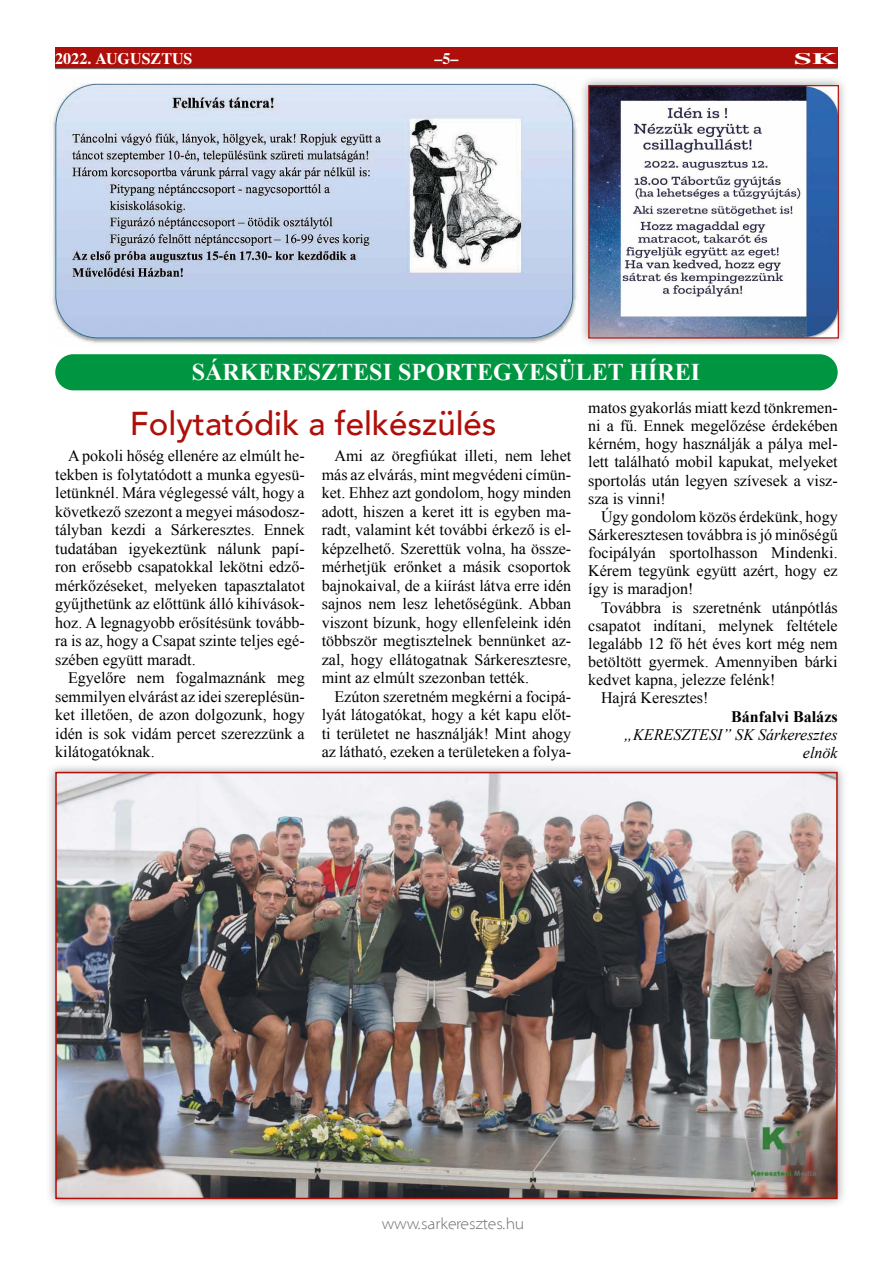
<style>
.page{position:relative;width:893px;height:1263px;background:#fff}
.page>*{position:absolute;margin:0;border:0;box-sizing:border-box;transform-origin:0 0}
.CÍM20{font:500 33px "Avenir";color:#ae0f0a}
.t1{font:700 24px "Times New Roman";color:#fff}
.FO_TXT{font:16.05px/18.5px "Times New Roman";color:#000;text-align:justify}
.FO_TXT-2{font:italic 16.05px/18.1px "Times New Roman";color:#000;text-align:right}
.t2{font:300 16.05px "Santana";color:#706f6f}
.t3{font:700 16.05px "STIX General";color:#fff}
.FO_TXT-3{font:700 16.05px "Times New Roman";color:#000}
.t4{font:700 16.05px "STIX General";color:#fff;scale:2 1}
</style>
<div class="page">
<hr style="left:55px;top:68px;width:783px;height:1px;background:#706f6f">
<div style="left:55px;top:48px;width:783px;height:20px;background:#ae0f0a"></div>
<div style="left:579px;top:75px;width:269px;height:273px;background:#706f6f;opacity:.66"></div>
<img style="left:590px;top:87px;width:247px;height:249px">
<div style="left:588px;top:85px;width:251px;height:253px;border:1px solid #ae0f0a"></div>
<img style="left:49px;top:75px;width:531px;height:272px">
<div style="left:55px;top:354px;width:783px;height:36px;background:#009641;border-radius:18px"></div>
<div style="left:46px;top:762px;width:801px;height:447px;background:#706f6f;opacity:.66"></div>
<img style="left:58px;top:775px;width:777px;height:421px">
<div style="left:55px;top:772px;width:783px;height:427px;border:2px solid #ae0f0a"></div>
<p class="t3" style="left:55px;top:47px;width:139px">2022. AUGUSZTUS</p>
<p class="t3" style="left:434px;top:47px;width:26px">–5–</p>
<p class="t4" style="left:794px;top:47px;width:23px">SK</p>
<p class="t1" style="left:192px;top:356px;width:510px">SÁRKERESZTESI SPORTEGYESÜLET HÍREI</p>
<p class="CÍM20" style="left:130px;top:395px;width:368px">Folytatódik a felkészülés</p>
<p class="FO_TXT" style="left:55px;top:447px;width:251px;text-indent:13px">A pokoli hőség ellenére az elmúlt he&shy;tekben is folytatódott a munka egyesü&shy;letünknél. Mára véglegessé vált, hogy a következő szezont a megyei másodosz&shy;tályban kezdi a Sárkeresztes. Ennek tudatában igyekeztünk nálunk papí&shy;ron erősebb csapatokkal lekötni edző&shy;mérkőzéseket, melyeken tapasztalatot gyűjthetünk az előttünk álló kihívások&shy;hoz. A legnagyobb erősítésünk tovább&shy;ra is az, hogy a Csapat szinte teljes egé&shy;szében együtt maradt.</p>
<p class="FO_TXT" style="left:55px;top:668px;width:251px;text-indent:13px">Egyelőre nem fogalmaznánk meg semmilyen elvárást az idei szereplésün&shy;ket illetően, de azon dolgozunk, hogy idén is sok vidám percet szerezzünk a kilátogatóknak.</p>
<p class="FO_TXT" style="left:322px;top:447px;width:251px;text-indent:13px">Ami az öregfiúkat illeti, nem lehet más az elvárás, mint megvédeni címün&shy;ket. Ehhez azt gondolom, hogy minden adott, hiszen a keret itt is egyben ma&shy;radt, valamint két további érkező is el&shy;képzelhető. Szerettük volna, ha össze&shy;mérhetjük erőnket a másik csoportok bajnokaival, de a kiírást látva erre idén sajnos nem lesz lehetőségünk. Abban viszont bízunk, hogy ellenfeleink idén többször megtisztelnek bennünket az&shy;zal, hogy ellátogatnak Sárkeresztesre, mint az elmúlt szezonban tették.</p>
<p class="FO_TXT" style="left:322px;top:687px;width:251px;text-indent:13px">Ezúton szeretném megkérni a focipá&shy;lyát látogatókat, hogy a két kapu előt&shy;ti területet ne használják! Mint ahogy az látható, ezeken a területeken a folya-</p>
<p class="FO_TXT" style="left:588px;top:398px;width:251px">matos gyakorlás miatt kezd tönkremen&shy;ni a fű. Ennek megelőzése érdekében kérném, hogy használják a pálya mel&shy;lett található mobil kapukat, melyeket sportolás után legyen szívesek a vis - sza is vinni!</p>
<p class="FO_TXT" style="left:588px;top:507px;width:251px;text-indent:13px">Úgy gondolom közös érdekünk, hogy Sárkeresztesen továbbra is jó minőségű focipályán sportolhasson Mindenki.<br>Kérem tegyünk együtt azért, hogy ez így is maradjon!</p>
<p class="FO_TXT" style="left:588px;top:598px;width:251px;text-indent:13px">Továbbra is szeretnénk utánpótlás csapatot indítani, melynek feltétele legalább 12 fő hét éves kort még nem betöltött gyermek. Amennyiben bárki kedvet kapna, jelezze felénk!</p>
<p class="FO_TXT" style="left:601px;top:688px;width:109px">Hajrá Keresztes!</p>
<p class="FO_TXT-3" style="left:731px;top:705px;width:108px">Bánfalvi Balázs</p>
<p class="FO_TXT-2" style="left:624px;top:725px;width:215px">„KERESZTESI” SK Sárkeresztes elnök</p>
<p class="t2" style="left:382px;top:1215px;width:144px">www.sarkeresztes.hu</p>
</div>
